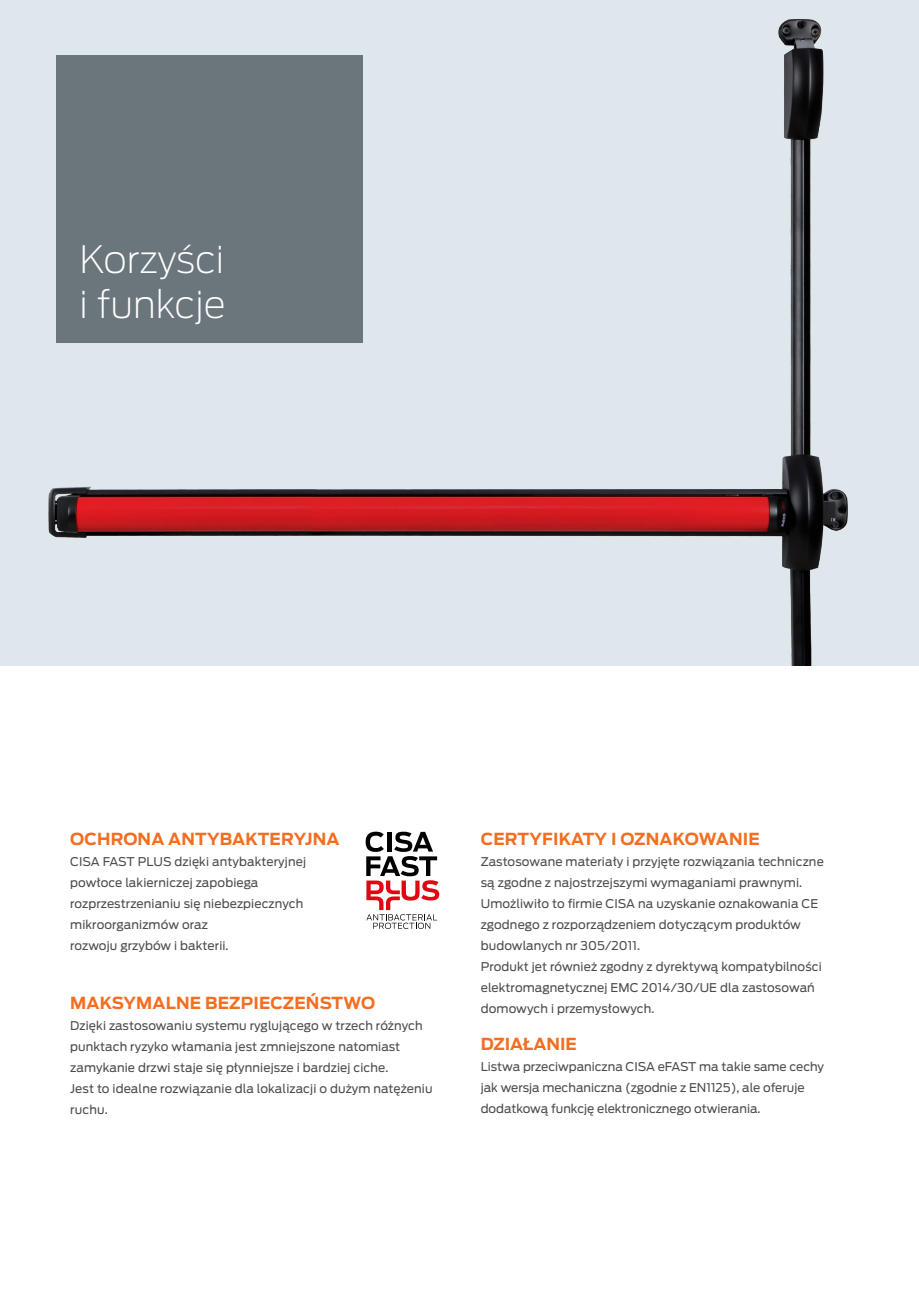
<style>
.page{position:relative;width:919px;height:1289px;background:#fff}
.page>*{position:absolute;margin:0;border:0;box-sizing:border-box;transform-origin:0 0}
.t1{font:200 37.5px/45px "Antenna";color:#fff}
.t2{font:700 16.5px "Antenna";letter-spacing:.01em;color:#f36e21}
.t3{font:12px/21px "Antenna";letter-spacing:.01em;color:#4b4c4d}
</style>
<div class="page">
<div style="left:0;top:0;width:905px;height:665px;background:#dee7ec"></div>
<img style="left:48px;top:19px;width:800px;height:646px">
<div style="left:906px;top:0;width:12px;height:665px;background:#dee7ec"></div>
<svg style="left:365px;top:831px;width:74px;height:97px"></svg>
<div style="left:56px;top:56px;width:306px;height:287px;background:#6b757c"></div>
<h1 class="t1" style="left:79px;top:235px;width:148px">Korzyści i funkcje</h1>
<h2 class="t2" style="left:70px;top:827px;width:55px">OCHRONA</h2>
<h2 class="t2" style="left:168px;top:827px;width:14px">ANTYBAKTERYJNA</h2>
<p class="t3" style="left:70px;top:850px;width:237px">CISA FAST PLUS dzięki antybakteryjnej powłoce lakierniczej zapobiega rozprzestrzenianiu się niebezpiecznych mikroorganizmów oraz<br>rozwoju grzybów i bakterii.</p>
<h2 class="t2" style="left:70px;top:991px;width:43px">MAKSYMALNE</h2>
<h2 class="t2" style="left:205px;top:991px;width:12px">BEZPIECZE</h2>
<h2 class="t2" style="left:306px;top:991px;width:29px">ŃSTWO</h2>
<p class="t3" style="left:70px;top:1014px;width:364px">Dzięki zastosowaniu systemu ryglującego w trzech różnych punktach ryzyko włamania jest zmniejszone natomiast zamykanie drzwi staje się płynniejsze i bardziej ciche.<br>Jest to idealne rozwiązanie dla lokalizacji o dużym natężeniu ruchu.</p>
<h2 class="t2" style="left:480px;top:827px;width:84px">CERTYFIKATY</h2>
<h2 class="t2" style="left:611px;top:827px;width:23px">I OZNAKOWANIE</h2>
<p class="t3" style="left:480px;top:850px;width:344px">Zastosowane materiały i przyjęte rozwiązania techniczne są zgodne z najostrzejszymi wymaganiami prawnymi.<br>Umożliwiło to firmie CISA na uzyskanie oznakowania CE zgodnego z rozporządzeniem dotyczącym produktów budowlanych nr 305/2011.<br>Produkt jet również zgodny z dyrektywą kompatybilności elektromagnetycznej EMC 2014/30/UE dla zastosowań domowych i przemysłowych.</p>
<h2 class="t2" style="left:480px;top:1032px;width:12px">DZIAŁANIE</h2>
<p class="t3" style="left:480px;top:1056px;width:345px">Listwa przeciwpaniczna CISA eFAST ma takie same cechy jak wersja mechaniczna (zgodnie z EN1125), ale oferuje dodatkową funkcję elektronicznego otwierania.</p>
</div>
